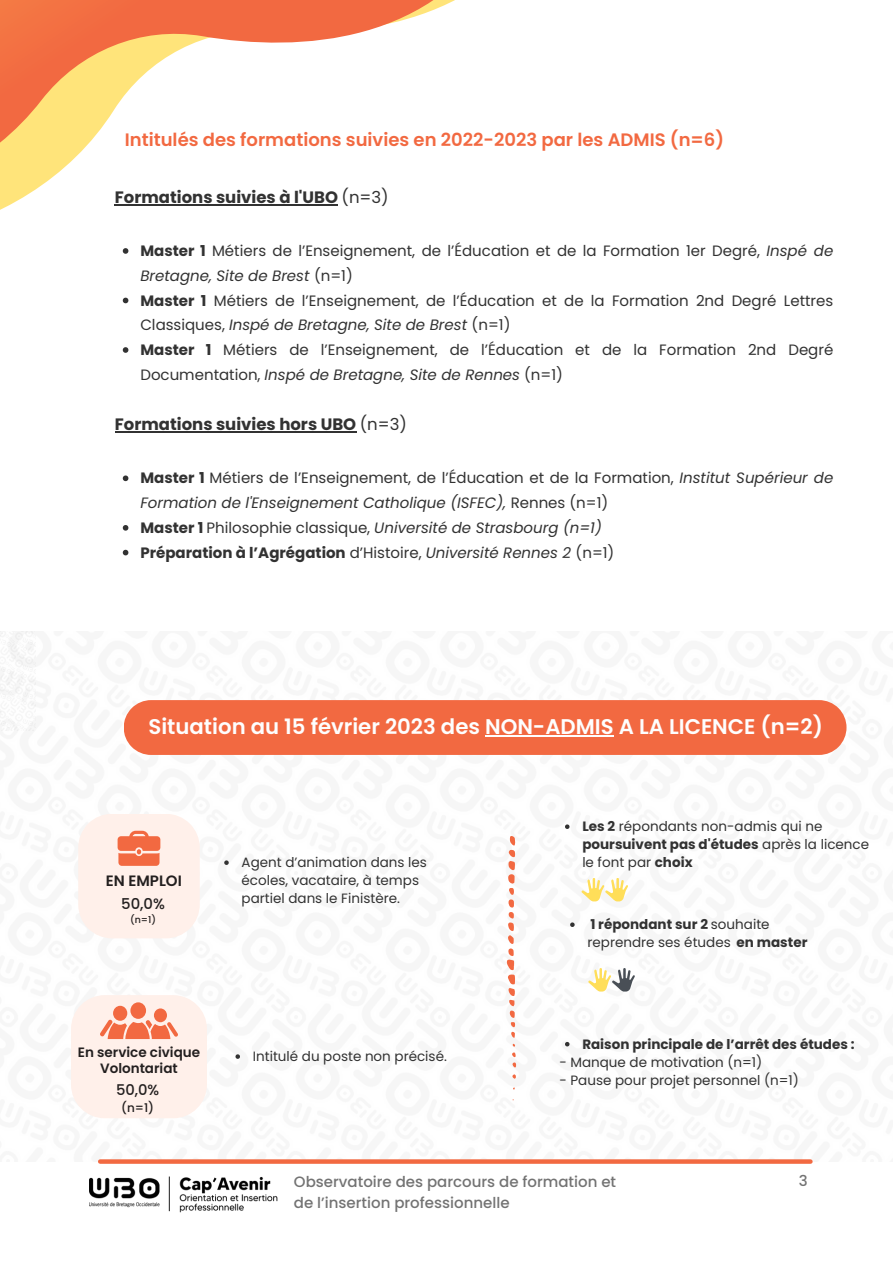
<style>
.page{position:relative;width:893px;height:1264px;background:#fff}
.page>*{position:absolute;margin:0;border:0;box-sizing:border-box;transform-origin:0 0}
.t1{font:600 21.3px "Poppins";color:#fefefe}
.t2{font:600 18px "Poppins";color:#f26941}
.t3{font:700 16.5px "Poppins";color:#323232}
.t4{font:15px/24.8px "Poppins";color:#323232}
.t5{font:500 15px/20.2px "Poppins";color:#737373}
.t6{font:700 15px "Poppins";color:#323232}
.t7{font:italic 15px "Poppins";color:#323232}
.t8{font:600 15px "Poppins";color:#231f1f}
.t9{font:500 14.85px "Poppins";color:#231f1f}
.t10{font:500 14.7px "Poppins";color:#231f1f}
.t11{font:13.5px/18px "Poppins";color:#323232}
.t12{font:700 13.5px "Poppins";color:#323232}
.t13{font:600 13.5px/15.8px "Poppins";color:#231f1f;text-align:center}
.t14{font:500 12px "Poppins";color:#231f1f}
.t15{font:500 9.45px "Poppins";color:#231f1f}
.s1{font-weight:400}
.s2{font-weight:700}
.s3{font-style:italic}
.s4{font-weight:700;font-style:normal}
.s5{font-style:normal}
.s6{font-weight:400;font-style:italic}
</style>
<div class="page">
<svg style="left:0;top:0;width:455px;height:352px"></svg>
<svg style="left:100px;top:1159px;width:710px;height:4px;fill:#f26941"></svg>
<hr style="left:115px;top:204px;width:223px;height:1px;background:#323232">
<svg style="left:123px;top:248px;width:5px;height:6px"></svg>
<svg style="left:123px;top:298px;width:5px;height:5px"></svg>
<svg style="left:123px;top:347px;width:5px;height:6px"></svg>
<hr style="left:115px;top:431px;width:241px;height:2px;background:#323232">
<svg style="left:123px;top:475px;width:5px;height:6px"></svg>
<svg style="left:123px;top:525px;width:5px;height:5px"></svg>
<svg style="left:123px;top:550px;width:5px;height:5px"></svg>
<img style="left:89px;top:1176px;width:188px;height:36px">
<div style="left:124px;top:700px;width:722px;height:55px;background:#f26941"></div>
<hr style="left:485px;top:735px;width:128px;height:1px;background:#fefefe">
<svg style="left:235px;top:1054px;width:5px;height:4px"></svg>
<svg style="left:78px;top:814px;width:122px;height:124px"></svg>
<svg style="left:224px;top:860px;width:5px;height:5px"></svg>
<div style="left:71px;top:995px;width:136px;height:123px;background:#fff0ea;border-radius:34px"></div>
<div style="left:130px;top:1002px;width:16px;height:16px;background:#f26941;border-radius:50%"></div>
<div style="left:154px;top:1008px;width:13px;height:14px;background:#f26941;border-radius:50%"></div>
<div style="left:113px;top:1005px;width:14px;height:15px;background:#f26941;border-radius:50%"></div>
<svg style="left:100px;top:1018px;width:78px;height:21px"></svg>
<svg style="left:506px;top:836px;width:9px;height:201px"></svg>
<svg style="left:512px;top:1052px;width:4px;height:15px"></svg>
<svg style="left:512px;top:1074px;width:4px;height:4px"></svg>
<svg style="left:565px;top:824px;width:4px;height:5px"></svg>
<svg style="left:588px;top:968px;width:46px;height:23px"></svg>
<svg style="left:581px;top:878px;width:47px;height:23px"></svg>
<svg style="left:570px;top:922px;width:4px;height:5px"></svg>
<svg style="left:565px;top:1041px;width:4px;height:5px"></svg>
<p class="t2" style="left:125px;top:127px;width:600px">Intitulés des formations suivies en 2022-2023 par les ADMIS (n=6)</p>
<h2 class="t3" style="left:115px;top:186px;width:275px">Formations suivies à l'UBO <span class="s1">(n=3)</span></h2>
<h3 class="t4" style="left:140px;top:238px;width:694px"><span class="s2">Master 1</span> Métiers de l’Enseignement, de l’Éducation et de la Formation 1er Degré, <span class="s3">Inspé de<br>Bretagne, Site de Brest</span> (n=1)</h3>
<p class="t4" style="left:140px;top:288px;width:694px"><span class="s2">Master 1</span> Métiers de l’Enseignement, de l’Éducation et de la Formation 2nd Degré Lettres<br>Classiques, <span class="s3">Inspé de Bretagne, Site de Brest</span> (n=1)</p>
<p class="t4" style="left:140px;top:337px;width:694px"><span class="s2">Master 1</span> Métiers de l’Enseignement, de l’Éducation et de la Formation 2nd Degré<br>Documentation, <span class="s3">Inspé de Bretagne, Site de Rennes</span> (n=1)</p>
<p class="t3" style="left:115px;top:413px;width:293px">Formations suivies hors UBO <span class="s1">(n=3)</span></p>
<h3 class="t4" style="left:140px;top:466px;width:694px"><span class="s2">Master 1</span> Métiers de l’Enseignement, de l’Éducation et de la Formation, <span class="s3">Institut Supérieur de<br>Formation de l'Enseignement Catholique (ISFEC),</span> Rennes (n=1)</h3>
<p class="t7" style="left:140px;top:517px;width:463px"><span class="s4">Master 1</span> <span class="s5">Philosophie classique,</span> Université de Strasbourg (n=1)</p>
<p class="t6" style="left:140px;top:542px;width:475px">Préparation à l’Agrégation <span class="s1">d’Histoire,</span> <span class="s6">Université Rennes 2</span> <span class="s1">(n=1)</span></p>
<p class="t1" style="left:148px;top:712px;width:676px">Situation au 15 février 2023 des NON-ADMIS A LA LICENCE (n=2)</p>
<p class="t8" style="left:106px;top:870px;width:77px">EN EMPLOI</p>
<h5 class="t9" style="left:121px;top:893px;width:45px">50,0%</h5>
<h5 class="t15" style="left:130px;top:913px;width:28px">(n=1)</h5>
<p class="t13" style="left:78px;top:1044px;width:124px">En service civique<br>Volontariat</p>
<h5 class="t10" style="left:116px;top:1079px;width:45px">50,0%</h5>
<h5 class="t14" style="left:121px;top:1099px;width:35px">(n=1)</h5>
<h4 class="t11" style="left:241px;top:853px;width:187px">Agent d’animation dans les écoles, vacataire, à temps partiel dans le Finistère.</h4>
<h1 class="t11" style="left:253px;top:1047px;width:195px">Intitulé du poste non précisé.</h1>
<h5 class="t11" style="left:582px;top:817px;width:288px"><span class="s2">Les 2</span> répondants non-admis qui ne <span class="s2">poursuivent pas d'études</span> après la licence le font par <span class="s2">choix</span></h5>
<p class="t11" style="left:587px;top:915px;width:221px"><span class="s2">1 répondant sur 2</span> souhaite reprendre ses études <span class="s2">en master</span></p>
<p class="t12" style="left:582px;top:1034px;width:274px">Raison principale de l’arrêt des études :</p>
<p class="t11" style="left:559px;top:1052px;width:204px">- Manque de motivation (n=1)</p>
<p class="t11" style="left:559px;top:1070px;width:241px">- Pause pour projet personnel (n=1)</p>
<p class="t5" style="left:294px;top:1171px;width:324px">Observatoire des parcours de formation et de l’insertion professionnelle</p>
<p class="t5" style="left:798px;top:1170px;width:10px">3</p>
</div>
